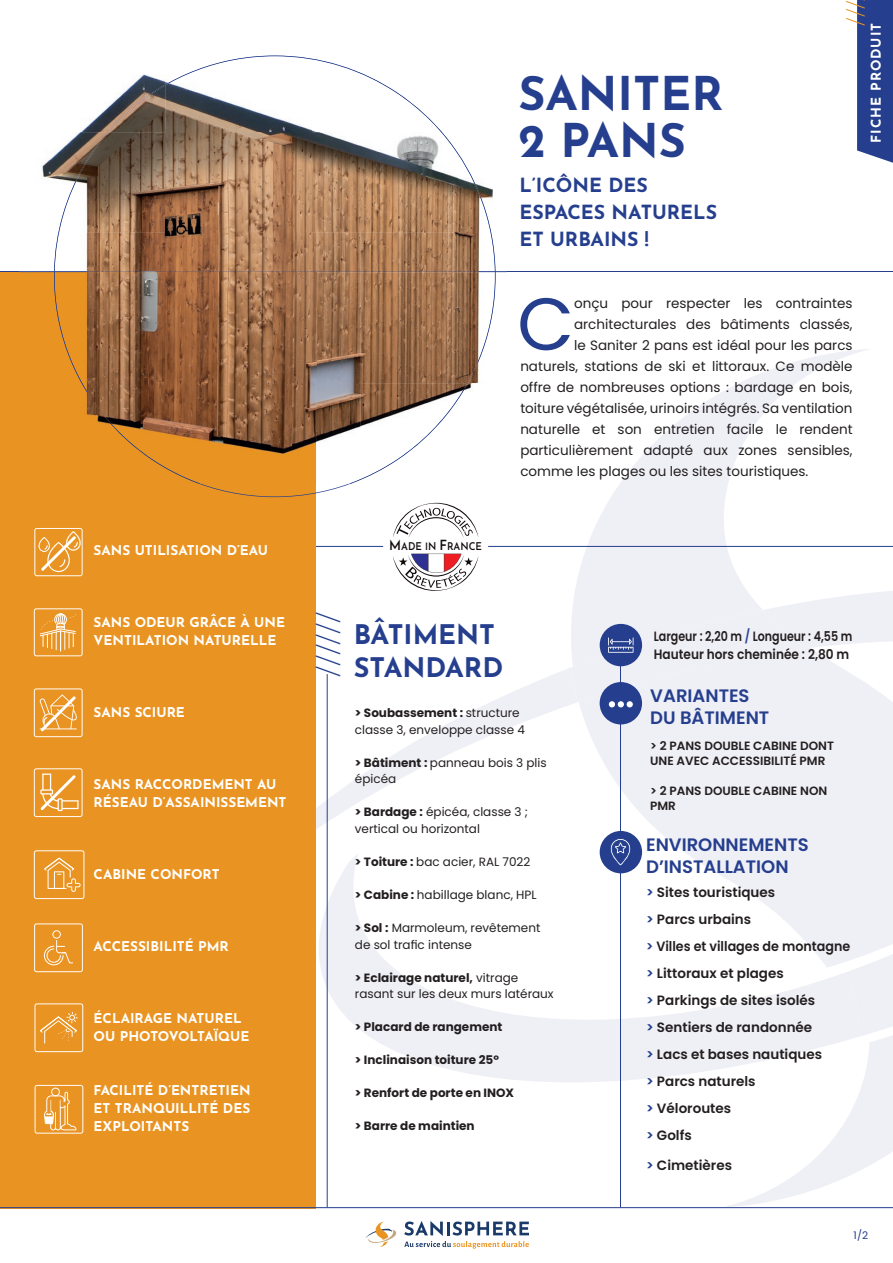
<style>
.page{position:relative;width:893px;height:1263px;background:#fff}
.page>*{position:absolute;margin:0;border:0;box-sizing:border-box;transform-origin:0 0}
.t1{font:73.8px "Poppins";color:#253f8e}
.t2{font:700 46.5px/46.5px "Josefin Sans";color:#253f8e}
.t3{font:300 31.5px "Josefin Sans";color:#253f8e}
.t4{font:700 27px/33px "Josefin Sans";color:#253f8e}
.t5{font:300 24.15px "Josefin Sans";color:#e99422}
.t6{font:700 19.5px/27px "Josefin Sans";color:#253f8e}
.t7{font:600 18px/21.6px "Poppins";color:#253f8e}
.t8{font:13.5px "Poppins";color:#231f20}
.t9{font:700 13.5px/18px "Josefin Sans";color:#fff}
.t10{font:600 13.5px/27px "Poppins";color:#231f20}
.t11{font:600 13.5px/18px "Poppins";color:#231f20;scale:.82 1}
.t12{font:700 13.5px "Josefin Sans";letter-spacing:.07em;color:#fff}
.t13{font:12px/16.5px "Poppins";color:#231f20}
.t14{font:700 12px "Poppins";color:#231f20}
.t15{font:600 12px/15px "Poppins";color:#231f20}
.t16{font:600 10.65px "Josefin Sans";color:#110a0c;scale:.92 1}
.t17{font:10.5px "Poppins";color:#253f8e}
.s1{font-size:13.95px}
.s2{font-size:10.2px}
.s3{font-weight:700}
.s4{color:#253f8e}
</style>
<div class="page">
<svg style="left:599px;top:829px;width:294px;height:125px;fill:#efeff6"></svg>
<svg style="left:555px;top:349px;width:317px;height:205px"></svg>
<svg style="left:319px;top:853px;width:540px;height:229px"></svg>
<svg style="left:721px;top:954px;width:172px;height:253px"></svg>
<div style="left:857px;top:0;width:36px;height:163px;background:#253f8e"></div>
<div style="left:0;top:272px;width:316px;height:937px;background:#e99422"></div>
<hr style="left:0;top:271px;width:893px;height:1px;background:#253f8e">
<hr style="left:316px;top:546px;width:577px;height:1px;background:#253f8e">
<img style="left:42px;top:55px;width:404px;height:178px">
<img style="left:103px;top:233px;width:257px;height:50px">
<img style="left:360px;top:233px;width:86px;height:150px">
<img style="left:316px;top:283px;width:45px;height:200px">
<img style="left:360px;top:383px;width:86px;height:76px">
<img style="left:19px;top:272px;width:297px;height:183px">
<img style="left:19px;top:271px;width:488px;height:1px">
<img style="left:131px;top:56px;width:267px;height:53px">
<img style="left:397px;top:93px;width:50px;height:46px">
<img style="left:85px;top:109px;width:47px;height:54px">
<img style="left:446px;top:138px;width:50px;height:277px">
<img style="left:54px;top:162px;width:49px;height:253px">
<img style="left:103px;top:414px;width:49px;height:46px">
<img style="left:397px;top:414px;width:50px;height:46px">
<img style="left:152px;top:459px;width:47px;height:24px">
<img style="left:349px;top:459px;width:49px;height:24px">
<div style="left:383px;top:494px;width:105px;height:105px;background:#fff;border-radius:50%"></div>
<svg style="left:393px;top:503px;width:85px;height:35px"></svg>
<hr style="left:620px;top:627px;width:1px;height:580px;background:#253f8e">
<div style="left:600px;top:831px;width:42px;height:42px;background:#253f8e;border-radius:50%"></div>
<svg style="left:610px;top:838px;width:21px;height:28px"></svg>
<svg style="left:34px;top:923px;width:49px;height:49px"></svg>
<svg style="left:34px;top:850px;width:50px;height:49px"></svg>
<svg style="left:34px;top:608px;width:49px;height:48px"></svg>
<svg style="left:34px;top:528px;width:49px;height:48px"></svg>
<svg style="left:34px;top:1003px;width:49px;height:49px"></svg>
<svg style="left:34px;top:688px;width:49px;height:49px"></svg>
<svg style="left:34px;top:768px;width:49px;height:49px"></svg>
<svg style="left:35px;top:1085px;width:48px;height:49px"></svg>
<hr style="left:0;top:1207px;width:893px;height:1px;background:#253f8e">
<svg style="left:366px;top:1221px;width:31px;height:26px"></svg>
<svg style="left:404px;top:1221px;width:124px;height:27px"></svg>
<hr style="left:327px;top:674px;width:1px;height:533px;background:#253f8e">
<svg style="left:316px;top:554px;width:577px;height:275px"></svg>
<p class="t9" style="left:94px;top:542px;width:176px">SANS UTILISATION D’EAU</p>
<p class="t9" style="left:94px;top:614px;width:193px">SANS ODEUR GRÂCE À UNE<br>VENTILATION NATURELLE</p>
<p class="t9" style="left:94px;top:704px;width:93px">SANS SCIURE</p>
<p class="t9" style="left:94px;top:775px;width:194px">SANS RACCORDEMENT AU<br>RÉSEAU D’ASSAINISSEMENT</p>
<p class="t9" style="left:94px;top:865px;width:127px">CABINE CONFORT</p>
<p class="t9" style="left:94px;top:937px;width:137px">ACCESSIBILITÉ PMR</p>
<p class="t9" style="left:94px;top:1009px;width:157px">ÉCLAIRAGE NATUREL<br>OU PHOTOVOLTAÏQUE</p>
<p class="t9" style="left:94px;top:1081px;width:158px;text-align:justify">FACILITÉ D’ENTRETIEN ET TRANQUILLITÉ DES EXPLOITANTS</p>
<p class="t16" style="left:389px;top:540px;width:102px"><span class="s1">M</span>ADE <span class="s2">I</span>N <span class="s1">F</span>RANCE</p>
<h2 class="t2" style="left:518px;top:71px;width:206px">SANITER<br>2 PANS</h2>
<h3 class="t6" style="left:519px;top:172px;width:199px">L’ICÔNE DES<br>ESPACES NATURELS<br>ET URBAINS !</h3>
<h3 class="t5" style="left:842px;top:26px;width:27px;rotate:-90deg">///</h3>
<p class="t12" style="left:868px;top:143px;width:121px;rotate:-90deg">FICHE PRODUIT</p>
<h1 class="t1" style="left:517px;top:280px;width:58px">C</h1>
<p class="t8" style="left:574px;top:295px;width:280px">onçu pour respecter les contraintes</p>
<p class="t8" style="left:574px;top:316px;width:280px">architecturales des bâtiments classés,</p>
<p class="t8" style="left:574px;top:337px;width:280px">le Saniter 2 pans est idéal pour les parcs</p>
<p class="t8" style="left:520px;top:358px;width:334px">naturels, stations de ski et littoraux. Ce modèle</p>
<p class="t8" style="left:520px;top:379px;width:334px">offre de nombreuses options : bardage en bois,</p>
<p class="t8" style="left:520px;top:400px;width:334px">toiture végétalisée, urinoirs intégrés. Sa ventilation</p>
<p class="t8" style="left:520px;top:421px;width:334px">naturelle et son entretien facile le rendent</p>
<p class="t8" style="left:520px;top:442px;width:334px">particulièrement adapté aux zones sensibles,</p>
<p class="t8" style="left:520px;top:463px;width:290px">comme les plages ou les sites touristiques.</p>
<h3 class="t3" style="left:310px;top:677px;width:67px;rotate:-90deg">//////</h3>
<h3 class="t4" style="left:354px;top:619px;width:151px">BÂTIMENT<br>STANDARD</h3>
<p class="t13" style="left:355px;top:705px;width:172px"><span class="s3">&gt; Soubassement :</span> structure classe 3, enveloppe classe 4</p>
<p class="t13" style="left:355px;top:755px;width:193px"><span class="s3">&gt; Bâtiment :</span> panneau bois 3 plis épicéa</p>
<p class="t13" style="left:355px;top:804px;width:175px"><span class="s3">&gt; Bardage :</span> épicéa, classe 3 ; vertical ou horizontal</p>
<p class="t13" style="left:355px;top:854px;width:177px"><span class="s3">&gt; Toiture :</span> bac acier, RAL 7022</p>
<p class="t13" style="left:355px;top:887px;width:183px"><span class="s3">&gt; Cabine :</span> habillage blanc, HPL</p>
<p class="t13" style="left:355px;top:920px;width:187px"><span class="s3">&gt; Sol :</span> Marmoleum, revêtement de sol trafic intense</p>
<p class="t13" style="left:355px;top:969px;width:200px"><span class="s3">&gt; Eclairage naturel,</span> vitrage rasant sur les deux murs latéraux</p>
<p class="t14" style="left:355px;top:1020px;width:149px">&gt; Placard de rangement</p>
<p class="t14" style="left:355px;top:1053px;width:146px">&gt; Inclinaison toiture 25°</p>
<p class="t14" style="left:355px;top:1086px;width:161px">&gt; Renfort de porte en INOX</p>
<p class="t14" style="left:355px;top:1119px;width:121px">&gt; Barre de maintien</p>
<p class="t11" style="left:654px;top:628px;width:244px">Largeur : 2,20 m <span class="s4">/</span> Longueur : 4,55 m<br>Hauteur hors cheminée : 2,80 m</p>
<h3 class="t7" style="left:650px;top:685px;width:120px">VARIANTES<br>DU BÂTIMENT</h3>
<p class="t15" style="left:650px;top:738px;width:185px">&gt; 2 PANS DOUBLE CABINE DONT<br>UNE AVEC ACCESSIBILITÉ PMR</p>
<p class="t15" style="left:650px;top:783px;width:179px">&gt; 2 PANS DOUBLE CABINE NON<br>PMR</p>
<h3 class="t7" style="left:646px;top:834px;width:164px">ENVIRONNEMENTS<br>D’INSTALLATION</h3>
<p class="t10" style="left:646px;top:878px;width:206px"><span class="s4">&gt;</span> Sites touristiques<br><span class="s4">&gt;</span> Parcs urbains<br><span class="s4">&gt;</span> Villes et villages de montagne <span class="s4">&gt;</span> Littoraux et plages<br><span class="s4">&gt;</span> Parkings de sites isolés<br><span class="s4">&gt;</span> Sentiers de randonnée<br><span class="s4">&gt;</span> Lacs et bases nautiques<br><span class="s4">&gt;</span> Parcs naturels<br><span class="s4">&gt;</span> Véloroutes<br><span class="s4">&gt;</span> Golfs</p>
<p class="t10" style="left:646px;top:1151px;width:87px"><span class="s4">&gt;</span> Cimetières</p>
<p class="t17" style="left:854px;top:1229px;width:16px">1/2</p>
</div>
